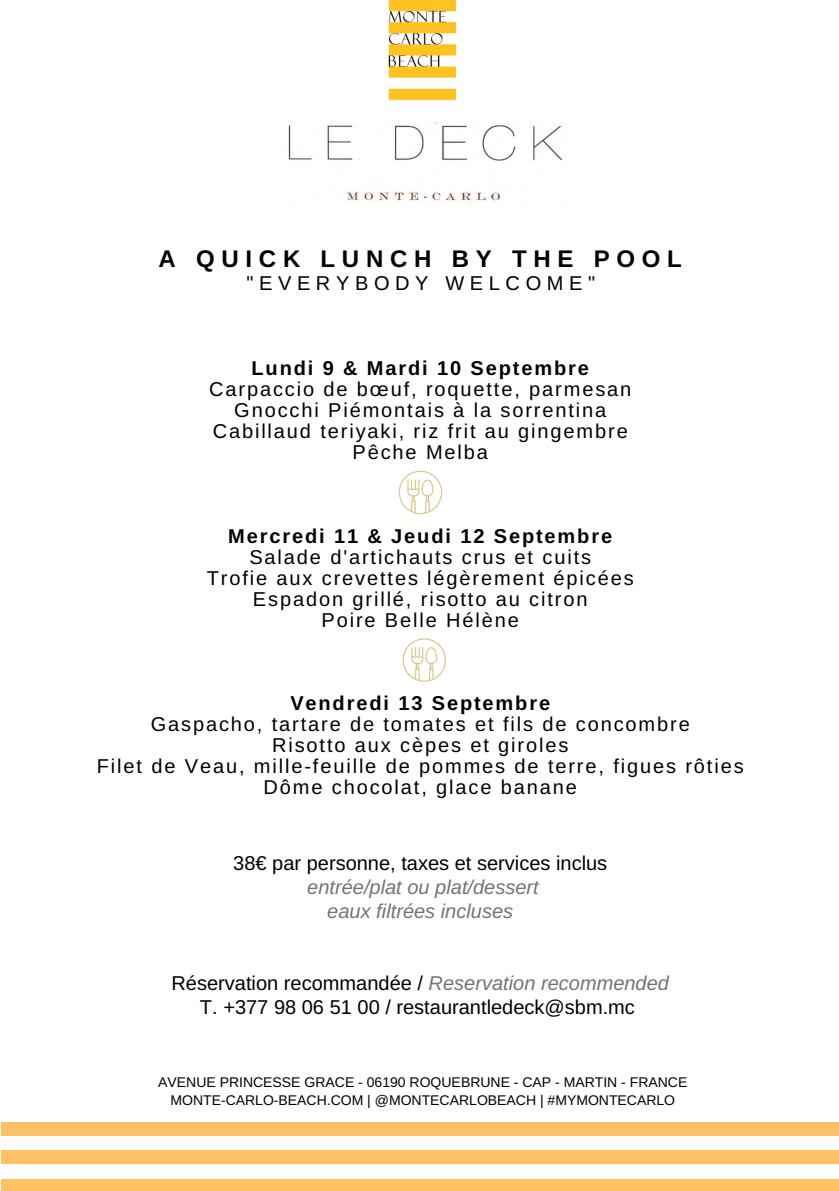
<style>
.page{position:relative;width:839px;height:1191px;background:#fff}
.page>*{position:absolute;margin:0;border:0;box-sizing:border-box;transform-origin:0 0}
.t1{font:700 24px "Arimo";letter-spacing:.28em;color:#000}
.t2{font:20px/21px "Arimo";letter-spacing:.095em;color:#000;text-align:center}
.t3{font:20px/24px "Arimo";color:#000;text-align:center}
.t4{font:700 20px "Arimo";letter-spacing:.095em;color:#000}
.t5{font:italic 20px/24px "Arimo";color:#737373;text-align:center}
.t6{font:20px "Arimo";letter-spacing:.28em;color:#000}
.t7{font:14px/18.2px "Arimo";color:#000;text-align:center}
.s1{font-style:italic;color:#737373}
</style>
<div class="page">
<div style="left:1px;top:1122px;width:351px;height:14px;background:#ffc164"></div>
<div style="left:1px;top:1150px;width:351px;height:14px;background:#ffc164"></div>
<div style="left:1px;top:1179px;width:351px;height:12px;background:#ffc164"></div>
<div style="left:700px;top:1122px;width:138px;height:14px;background:#ffc164"></div>
<div style="left:700px;top:1150px;width:138px;height:14px;background:#ffc164"></div>
<div style="left:700px;top:1179px;width:138px;height:12px;background:#ffc164"></div>
<div style="left:351px;top:1122px;width:351px;height:14px;background:#ffc164"></div>
<div style="left:351px;top:1150px;width:351px;height:14px;background:#ffc164"></div>
<div style="left:351px;top:1179px;width:351px;height:12px;background:#ffc164"></div>
<img style="left:389px;top:0;width:68px;height:101px">
<img style="left:288px;top:117px;width:275px;height:86px">
<svg style="left:402px;top:638px;width:44px;height:44px"></svg>
<svg style="left:398px;top:471px;width:44px;height:43px"></svg>
<p class="t1" style="left:158px;top:246px;width:525px">A QUICK LUNCH BY THE POOL</p>
<p class="t6" style="left:246px;top:272px;width:350px">"EVERYBODY WELCOME"</p>
<p class="t4" style="left:251px;top:357px;width:339px">Lundi 9 &amp; Mardi 10 Septembre</p>
<p class="t2" style="left:209px;top:379px;width:423px">Carpaccio de bœuf, roquette, parmesan<br>Gnocchi Piémontais à la sorrentina<br>Cabillaud teriyaki, riz frit au gingembre<br>Pêche Melba</p>
<p class="t4" style="left:228px;top:525px;width:385px">Mercredi 11 &amp; Jeudi 12 Septembre</p>
<p class="t2" style="left:207px;top:546px;width:428px">Salade d'artichauts crus et cuits<br>Trofie aux crevettes légèrement épicées<br>Espadon grillé, risotto au citron<br>Poire Belle Hélène</p>
<p class="t4" style="left:290px;top:692px;width:261px">Vendredi 13 Septembre</p>
<p class="t2" style="left:97px;top:714px;width:648px">Gaspacho, tartare de tomates et fils de concombre<br>Risotto aux cèpes et giroles<br>Filet de Veau, mille-feuille de pommes de terre, figues rôties Dôme chocolat, glace banane</p>
<p class="t3" style="left:233px;top:851px;width:375px">38€ par personne, taxes et services inclus</p>
<p class="t5" style="left:307px;top:875px;width:233px">entrée/plat ou plat/dessert eaux filtrées incluses</p>
<p class="t3" style="left:171px;top:971px;width:499px">Réservation recommandée / <span class="s1">Reservation recommended<br></span>T. +377 98 06 51 00 / restaurantledeck@sbm.mc</p>
<p class="t7" style="left:158px;top:1073px;width:530px">AVENUE PRINCESSE GRACE - 06190 ROQUEBRUNE - CAP - MARTIN - FRANCE<br>MONTE-CARLO-BEACH.COM | @MONTECARLOBEACH | #MYMONTECARLO</p>
</div>
